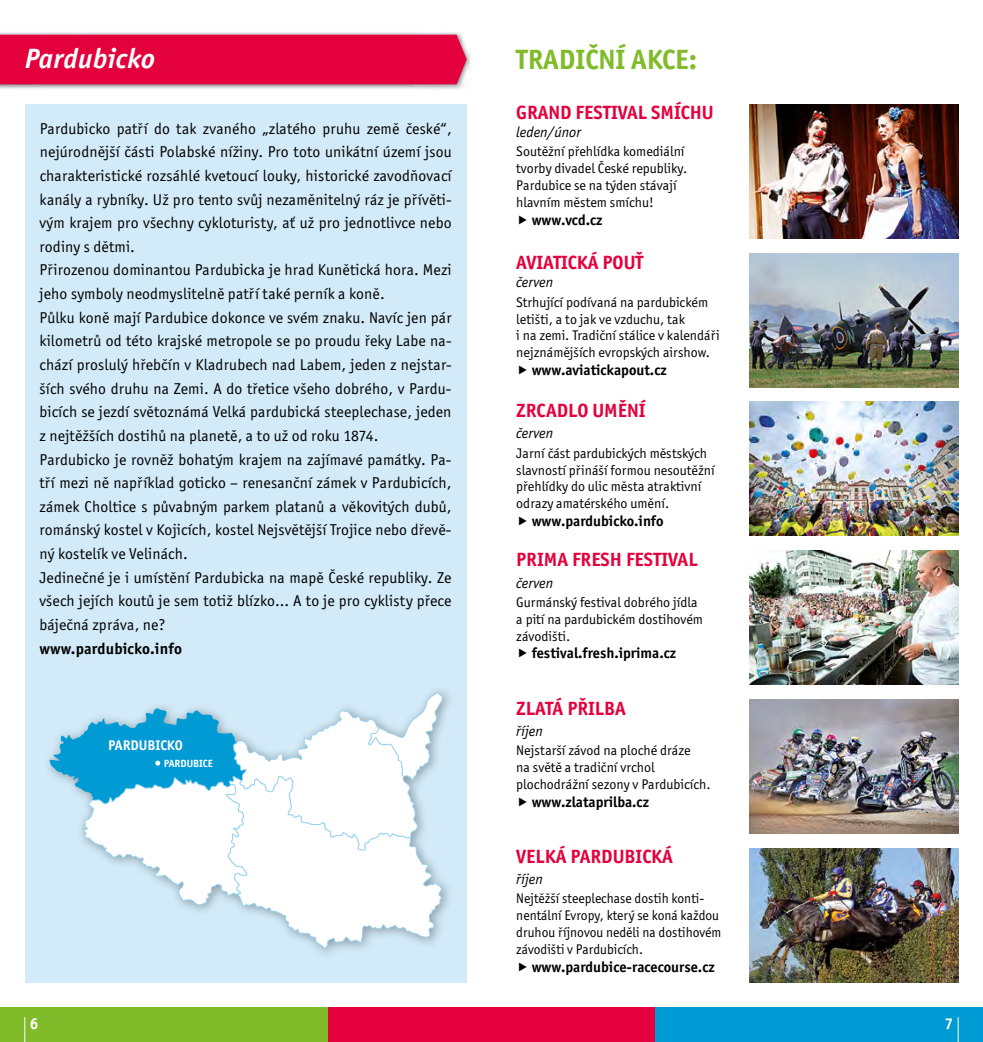
<style>
.page{position:relative;width:983px;height:1042px;background:#fff}
.page>*{position:absolute;margin:0;border:0;box-sizing:border-box;transform-origin:0 0}
.t1{font:700 28px "Officina San Itc TCE";color:#80bb2a}
.t2{font:italic 700 28px "Officina San Itc TCE";letter-spacing:.01em;color:#fff}
.t3{font:700 19.25px "Officina San Itc TCE";color:#e4003c}
.t4{font:15.75px/23.6px "Officina San Itc TCE";letter-spacing:.01em;color:#000}
.t5{font:700 15.75px "Officina San Itc TCE";letter-spacing:.01em;color:#000}
.t6{font:700 15.75px "Officina Ser Itc TCE";color:#fff}
.t7{font:700 14.88px "Officina San Itc TCE";color:#000}
.t8{font:italic 14.88px "Officina San Itc TCE";color:#000}
.t9{font:14px/16.8px "Officina San Itc TCE";color:#000}
.t10{font:700 14px "Officina San Itc TCE";color:#fff}
.t11{font:700 10.5px "Officina San Itc TCE";color:#fff}
</style>
<div class="page">
<div style="left:0;top:1007px;width:327px;height:35px;background:#80bb2a"></div>
<div style="left:327px;top:1007px;width:328px;height:35px;background:#e4003c"></div>
<div style="left:655px;top:1007px;width:327px;height:35px;background:#009ad5"></div>
<svg style="left:24px;top:1017px;width:1px;height:25px"></svg>
<svg style="left:957px;top:1017px;width:1px;height:25px"></svg>
<img style="left:749px;top:848px;width:208px;height:134px">
<img style="left:749px;top:104px;width:208px;height:134px">
<img style="left:749px;top:253px;width:208px;height:134px">
<img style="left:749px;top:402px;width:208px;height:134px">
<img style="left:749px;top:551px;width:208px;height:134px">
<img style="left:749px;top:700px;width:208px;height:133px">
<div style="left:25px;top:104px;width:441px;height:878px;background:#d3ebf9"></div>
<svg style="left:49px;top:691px;width:394px;height:258px"></svg>
<div style="left:0;top:30px;width:472px;height:60px;background:#000;opacity:.55"></div>
<div style="left:0;top:35px;width:466px;height:49px;background:#e4003c"></div>
<h1 class="t2" style="left:25px;top:41px;width:132px">Pardubicko</h1>
<p class="t4" style="left:39px;top:117px;width:414px">Pardubicko patří do tak zvaného „zlatého pruhu země české“, nejúrodnější části Polabské nížiny. Pro toto unikátní území jsou charakteristické rozsáhlé kvetoucí louky, historické zavodňovací kanály a rybníky. Už pro tento svůj nezaměnitelný ráz je přívěti&shy;vým krajem pro všechny cykloturisty, ať už pro jednotlivce nebo rodiny s dětmi.<br>Přirozenou dominantou Pardubicka je hrad Kunětická hora. Mezi jeho symboly neodmyslitelně patří také perník a koně.<br>Půlku koně mají Pardubice dokonce ve svém znaku. Navíc jen pár kilometrů od této krajské metropole se po proudu řeky Labe na&shy;chází proslulý hřebčín v Kladrubech nad Labem, jeden z nejstar&shy;ších svého druhu na Zemi. A do třetice všeho dobrého, v Pardu&shy;bicích se jezdí světoznámá Velká pardubická steeplechase, jeden z nejtěžších dostihů na planetě, a to už od roku 1874.<br>Pardubicko je rovněž bohatým krajem na zajímavé památky. Pa&shy;tří mezi ně například goticko – renesanční zámek v Pardubicích, zámek Choltice s půvabným parkem platanů a věkovitých dubů, románský kostel v Kojicích, kostel Nejsvětější Trojice nebo dřevě&shy;ný kostelík ve Velinách.<br>Jedinečné je i umístění Pardubicka na mapě České republiky. Ze všech jejích koutů je sem totiž blízko… A to je pro cyklisty přece báječná zpráva, ne?</p>
<p class="t5" style="left:39px;top:638px;width:144px">www.pardubicko.info</p>
<p class="t10" style="left:108px;top:736px;width:76px">PARDUBICKO</p>
<p class="t11" style="left:164px;top:757px;width:51px">PARDUBICE</p>
<h1 class="t1" style="left:516px;top:43px;width:182px">TRADIČNÍ AKCE:</h1>
<p class="t3" style="left:516px;top:101px;width:199px">GRAND FESTIVAL SMÍCHU</p>
<p class="t8" style="left:516px;top:124px;width:66px">leden/únor</p>
<p class="t9" style="left:516px;top:143px;width:172px">Soutěžní přehlídka komediální tvorby divadel České republiky.<br>Pardubice se na týden stávají hlavním městem smíchu!</p>
<p class="t7" style="left:531px;top:210px;width:72px">www.vcd.cz</p>
<p class="t3" style="left:516px;top:250px;width:128px">AVIATICKÁ POUŤ</p>
<p class="t8" style="left:516px;top:274px;width:38px">červen</p>
<p class="t9" style="left:516px;top:294px;width:205px">Strhující podívaná na pardubickém letišti, a to jak ve vzduchu, tak<br>i na zemi. Tradiční stálice v kalendáři nejznámějších evropských airshow.</p>
<p class="t7" style="left:531px;top:361px;width:136px">www.aviatickapout.cz</p>
<p class="t3" style="left:516px;top:398px;width:131px">ZRCADLO UMĚNÍ</p>
<p class="t8" style="left:516px;top:425px;width:38px">červen</p>
<p class="t9" style="left:516px;top:445px;width:200px">Jarní část pardubických městských slavností přináší formou nesoutěžní přehlídky do ulic města atraktivní odrazy amatérského umění.</p>
<p class="t7" style="left:531px;top:512px;width:133px">www.pardubicko.info</p>
<p class="t3" style="left:516px;top:548px;width:183px">PRIMA FRESH FESTIVAL</p>
<p class="t8" style="left:516px;top:574px;width:38px">červen</p>
<p class="t9" style="left:516px;top:594px;width:188px">Gurmánský festival dobrého jídla a pití na pardubickém dostihovém závodišti.</p>
<p class="t7" style="left:531px;top:644px;width:146px">festival.fresh.iprima.cz</p>
<p class="t3" style="left:516px;top:696px;width:111px">ZLATÁ PŘILBA</p>
<p class="t8" style="left:516px;top:722px;width:28px">říjen</p>
<p class="t9" style="left:516px;top:742px;width:196px">Nejstarší závod na ploché dráze<br>na světě a tradiční vrchol plochodrážní sezony v Pardubicích.</p>
<p class="t7" style="left:531px;top:792px;width:119px">www.zlataprilba.cz</p>
<p class="t3" style="left:516px;top:844px;width:158px">VELKÁ PARDUBICKÁ</p>
<p class="t8" style="left:516px;top:871px;width:28px">říjen</p>
<p class="t9" style="left:516px;top:890px;width:206px">Nejtěžší steeplechase dostih konti&shy;nentální Evropy, který se koná každou druhou říjnovou neděli na dostihovém závodišti v Pardubicích.</p>
<p class="t7" style="left:531px;top:957px;width:184px">www.pardubice-racecourse.cz</p>
<p class="t6" style="left:30px;top:1014px;width:10px">6</p>
<p class="t6" style="left:944px;top:1014px;width:10px">7</p>
</div>
